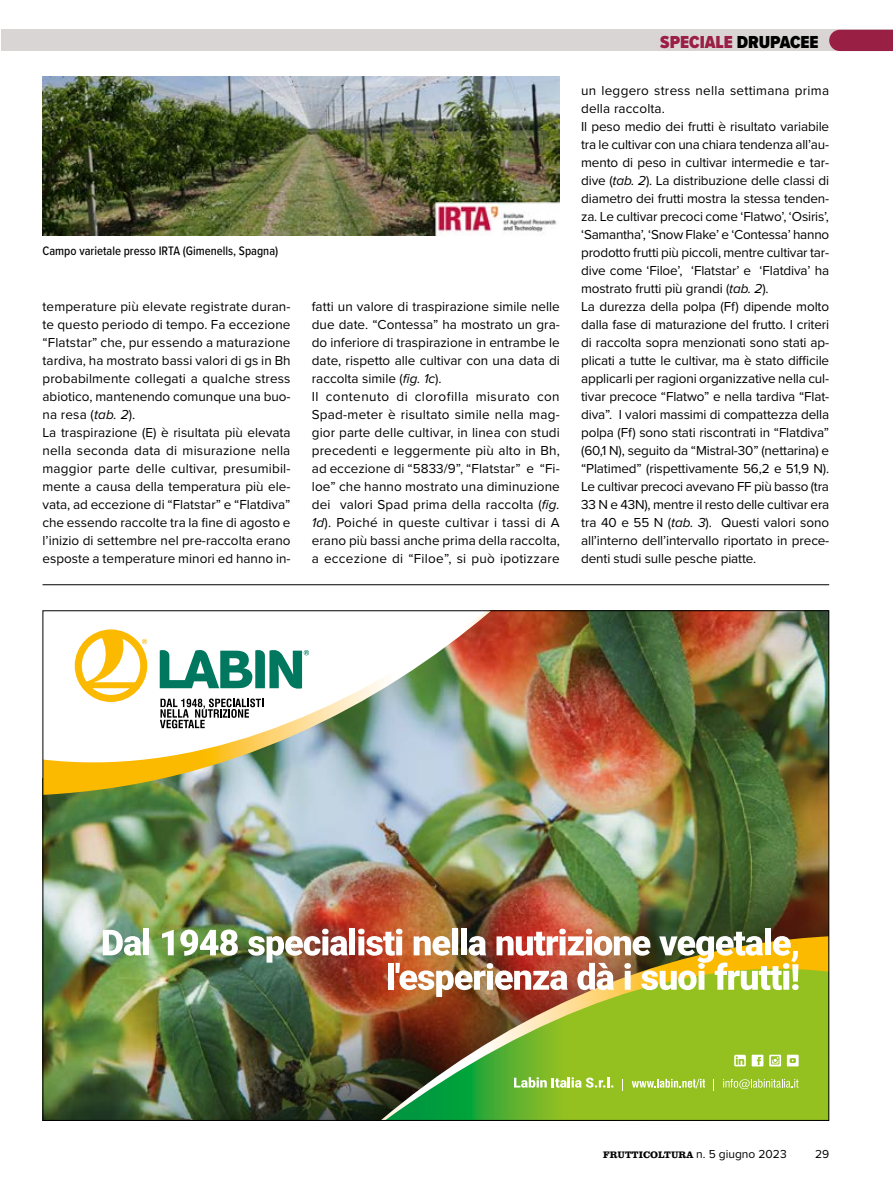
<style>
.page{position:relative;width:893px;height:1191px;background:#fff}
.page>*{position:absolute;margin:0;border:0;box-sizing:border-box;transform-origin:0 0}
.t1{font:900 18px "Proxima Nova Cond";color:#9a1f45}
.fr20_testo{font:13.5px/18px "Proxima Nova";color:#000;text-align:justify}
.fr20_testo-2{font:13.5px/18px "Proxima Nova";letter-spacing:.02em;color:#000}
.fr20_didascalia{font:500 12.75px "Proxima Nova Cond";color:#000}
.t2{font:12px "Proxima Nova";color:#000}
.t3{font:700 9.75px "Clarendon URW";color:#000}
.s1{font-style:italic}
.s2{color:#000}
.s3{font-family:"Proxima Nova";font-weight:400;font-size:12px}
</style>
<div class="page">
<div style="left:1px;top:30px;width:892px;height:21px;background:#dad5d5"></div>
<svg style="left:829px;top:30px;width:64px;height:21px"></svg>
<hr style="left:43px;top:584px;width:786px;height:1px;background:#000">
<img style="left:43px;top:77px;width:517px;height:159px">
<img style="left:516px;top:612px;width:311px;height:157px">
<img style="left:45px;top:769px;width:782px;height:349px">
<svg style="left:381px;top:936px;width:446px;height:182px;background:#82a127"></svg>
<svg style="left:514px;top:1077px;width:99px;height:10px"></svg>
<svg style="left:632px;top:1078px;width:73px;height:10px"></svg>
<svg style="left:623px;top:1078px;width:1px;height:12px"></svg>
<svg style="left:713px;top:1078px;width:1px;height:12px"></svg>
<svg style="left:723px;top:1078px;width:76px;height:11px"></svg>
<svg style="left:752px;top:1054px;width:11px;height:12px"></svg>
<svg style="left:769px;top:1054px;width:12px;height:12px"></svg>
<svg style="left:734px;top:1054px;width:12px;height:12px"></svg>
<svg style="left:787px;top:1054px;width:12px;height:12px"></svg>
<svg style="left:103px;top:930px;width:38px;height:25px"></svg>
<div style="left:143px;top:928px;width:6px;height:27px;background:#fff"></div>
<svg style="left:162px;top:930px;width:12px;height:25px"></svg>
<svg style="left:180px;top:929px;width:58px;height:26px"></svg>
<img style="left:248px;top:928px;width:100px;height:34px">
<div style="left:349px;top:928px;width:6px;height:27px;background:#fff"></div>
<img style="left:358px;top:928px;width:441px;height:69px">
<svg style="left:491px;top:612px;width:25px;height:182px;background:#a5754d"></svg>
<img style="left:45px;top:612px;width:446px;height:183px">
<svg style="left:75px;top:629px;width:72px;height:73px"></svg>
<svg style="left:160px;top:649px;width:149px;height:40px"></svg>
<svg style="left:160px;top:698px;width:103px;height:30px"></svg>
<p class="fr20_didascalia" style="left:43px;top:241px;width:237px">Campo varietale presso IRTA (Gimenells, Spagna)</p>
<p class="fr20_testo" style="left:43px;top:296px;width:250px">temperature più elevate registrate duran&shy;te questo periodo di tempo. Fa eccezione “Flatstar” che, pur essendo a maturazione tardiva, ha mostrato bassi valori di gs in Bh probabilmente collegati a qualche stress abiotico, mantenendo comunque una buo&shy;na resa (<span class="s1">tab. 2</span>).</p>
<p class="fr20_testo" style="left:43px;top:422px;width:250px">La traspirazione (E) è risultata più elevata nella seconda data di misurazione nella maggior parte delle cultivar, presumibil&shy;mente a causa della temperatura più ele&shy;vata, ad eccezione di “Flatstar” e “Flatdiva” che essendo raccolte tra la fine di agosto e l’inizio di settembre nel pre-raccolta erano esposte a temperature minori ed hanno in-</p>
<p class="fr20_testo" style="left:312px;top:296px;width:250px">fatti un valore di traspirazione simile nelle due date. “Contessa” ha mostrato un gra&shy;do inferiore di traspirazione in entrambe le date, rispetto alle cultivar con una data di raccolta simile (<span class="s1">fig. 1c</span>).</p>
<p class="fr20_testo" style="left:312px;top:386px;width:250px">Il contenuto di clorofilla misurato con Spad-meter è risultato simile nella mag&shy;gior parte delle cultivar, in linea con studi precedenti e leggermente più alto in Bh, ad eccezione di “5833/9”, “Flatstar” e “Fi&shy;loe” che hanno mostrato una diminuzione dei valori Spad prima della raccolta (<span class="s1">fig.<br>1d</span>). Poiché in queste cultivar i tassi di A erano più bassi anche prima della raccolta, a eccezione di “Filoe”, si può ipotizzare</p>
<h1 class="t1" style="left:660px;top:28px;width:121px">SPECIALE <span class="s2">DRUPACEE</span></h1>
<p class="fr20_testo-2" style="left:581px;top:80px;width:249px">un leggero stress nella settimana prima della raccolta.</p>
<p class="fr20_testo" style="left:581px;top:116px;width:250px">Il peso medio dei frutti è risultato variabile tra le cultivar con una chiara tendenza all’au&shy;mento di peso in cultivar intermedie e tar&shy;dive (<span class="s1">tab. 2</span>). La distribuzione delle classi di diametro dei frutti mostra la stessa tenden&shy;za. Le cultivar precoci come ‘Flatwo’, ‘Osiris’, ‘Samantha’, ‘Snow Flake’ e ‘Contessa’ hanno prodotto frutti più piccoli, mentre cultivar tar&shy;dive come ‘Filoe’, ‘Flatstar’ e ‘Flatdiva’ ha mostrato frutti più grandi (<span class="s1">tab. 2</span>).</p>
<p class="fr20_testo" style="left:581px;top:296px;width:250px">La durezza della polpa (Ff) dipende molto dalla fase di maturazione del frutto. I criteri di raccolta sopra menzionati sono stati ap&shy;plicati a tutte le cultivar, ma è stato difficile applicarli per ragioni organizzative nella cul&shy;tivar precoce “Flatwo” e nella tardiva “Flat&shy;diva”. I valori massimi di compattezza della polpa (Ff) sono stati riscontrati in “Flatdiva” (60,1 N), seguito da “Mistral-30” (nettarina) e “Platimed” (rispettivamente 56,2 e 51,9 N).<br>Le cultivar precoci avevano FF più basso (tra 33 N e 43N), mentre il resto delle cultivar era tra 40 e 55 N (<span class="s1">tab. 3</span>). Questi valori sono all’interno dell’intervallo riportato in prece&shy;denti studi sulle pesche piatte.</p>
<p class="t3" style="left:603px;top:1147px;width:185px">FRUTTICOLTURA <span class="s3">n. 5 giugno 2023</span></p>
<p class="t2" style="left:815px;top:1144px;width:16px">29</p>
</div>
